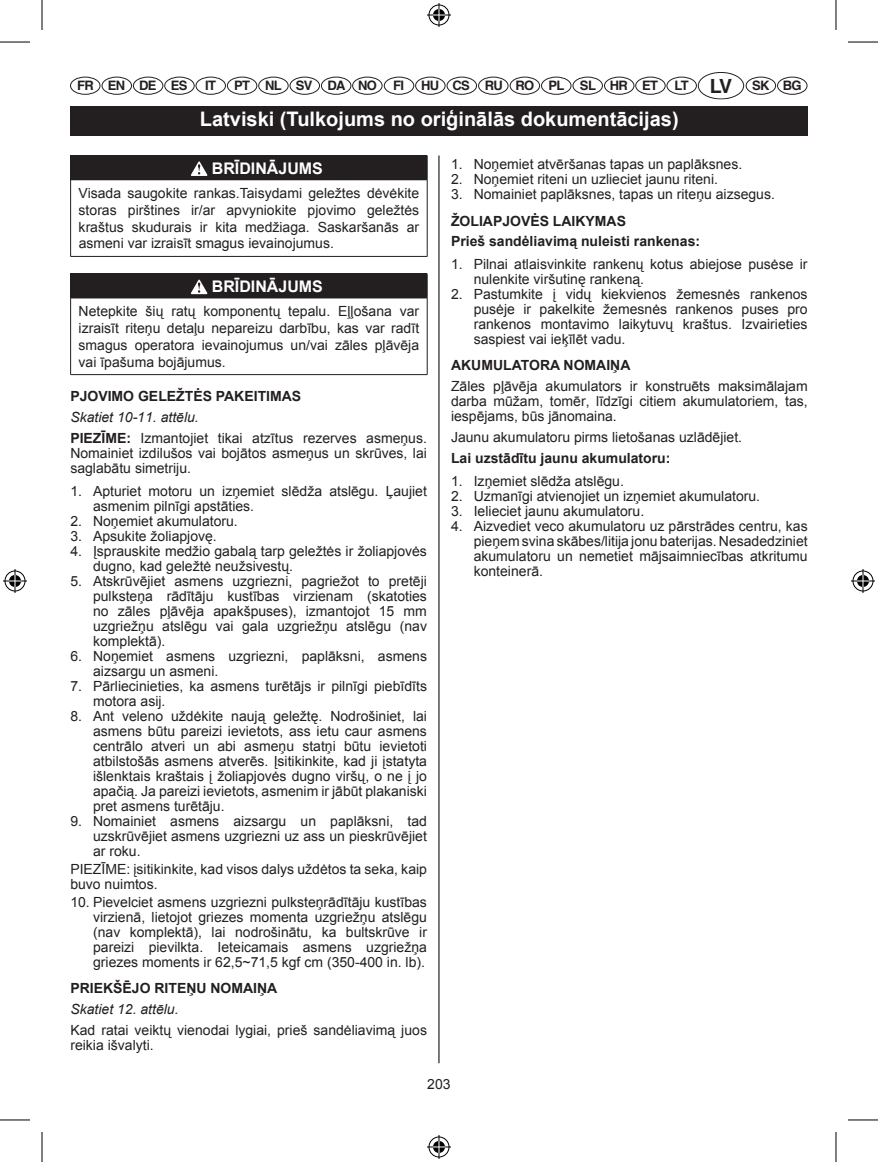
<style>
.page{position:relative;width:878px;height:1162px;background:#fff}
.page>*{position:absolute;margin:0;border:0;box-sizing:border-box;transform-origin:0 0}
.t1{font:700 20px "Arial";color:#fff}
.t2{font:700 16px "Arial";color:#fff}
.t3{font:14px/15px "Arial";color:#231f20}
.t4{font:700 14px/19.4px "Arial";color:#231f20}
.t5{font:italic 14px "Arial";color:#231f20}
.t6{font:700 13px "Helvetica";letter-spacing:-.05em;color:#231f20}
.s1{font-size:19.6px}
.s2{font-style:italic}
.s3{font-weight:700}
</style>
<div class="page">
<hr style="left:438px;top:155px;width:1px;height:907px;background:#231f20">
<div style="left:71px;top:106px;width:737px;height:30px;background:#231f20"></div>
<div style="left:70px;top:77px;width:30px;height:18px;border:1px solid #231f20;border-radius:50%"></div>
<div style="left:102px;top:77px;width:30px;height:18px;border:1px solid #231f20;border-radius:50%"></div>
<div style="left:133px;top:77px;width:30px;height:18px;border:1px solid #231f20;border-radius:50%"></div>
<div style="left:164px;top:77px;width:31px;height:18px;border:1px solid #231f20;border-radius:50%"></div>
<div style="left:195px;top:77px;width:31px;height:18px;border:1px solid #231f20;border-radius:50%"></div>
<div style="left:227px;top:77px;width:30px;height:18px;border:1px solid #231f20;border-radius:50%"></div>
<div style="left:258px;top:77px;width:31px;height:18px;border:1px solid #231f20;border-radius:50%"></div>
<div style="left:289px;top:77px;width:31px;height:18px;border:1px solid #231f20;border-radius:50%"></div>
<div style="left:321px;top:77px;width:30px;height:18px;border:1px solid #231f20;border-radius:50%"></div>
<div style="left:352px;top:77px;width:30px;height:18px;border:1px solid #231f20;border-radius:50%"></div>
<div style="left:384px;top:77px;width:30px;height:18px;border:1px solid #231f20;border-radius:50%"></div>
<div style="left:415px;top:77px;width:30px;height:18px;border:1px solid #231f20;border-radius:50%"></div>
<div style="left:446px;top:77px;width:31px;height:18px;border:1px solid #231f20;border-radius:50%"></div>
<div style="left:478px;top:77px;width:30px;height:18px;border:1px solid #231f20;border-radius:50%"></div>
<div style="left:510px;top:77px;width:30px;height:18px;border:1px solid #231f20;border-radius:50%"></div>
<div style="left:541px;top:77px;width:30px;height:18px;border:1px solid #231f20;border-radius:50%"></div>
<div style="left:572px;top:77px;width:31px;height:18px;border:1px solid #231f20;border-radius:50%"></div>
<div style="left:604px;top:77px;width:30px;height:18px;border:1px solid #231f20;border-radius:50%"></div>
<div style="left:698px;top:72px;width:46px;height:27px;border:1px solid #231f20;border-radius:50%"></div>
<div style="left:635px;top:77px;width:30px;height:18px;border:1px solid #231f20;border-radius:50%"></div>
<div style="left:666px;top:77px;width:31px;height:18px;border:1px solid #231f20;border-radius:50%"></div>
<div style="left:745px;top:77px;width:31px;height:18px;border:1px solid #231f20;border-radius:50%"></div>
<div style="left:777px;top:77px;width:30px;height:18px;border:1px solid #231f20;border-radius:50%"></div>
<div style="left:71px;top:156px;width:356px;height:24px;background:#231f20"></div>
<hr style="left:70px;top:180px;width:1px;height:76px;background:#231f20">
<hr style="left:427px;top:180px;width:1px;height:76px;background:#231f20">
<hr style="left:70px;top:256px;width:357px;height:1px;background:#231f20">
<svg style="left:70px;top:156px;width:1px;height:23px"></svg>
<svg style="left:427px;top:156px;width:1px;height:23px"></svg>
<hr style="left:70px;top:155px;width:357px;height:1px;background:#231f20">
<hr style="left:70px;top:179px;width:357px;height:1px;background:#231f20">
<svg style="left:191px;top:161px;width:16px;height:15px"></svg>
<div style="left:71px;top:274px;width:356px;height:24px;background:#231f20"></div>
<hr style="left:70px;top:298px;width:1px;height:76px;background:#231f20">
<hr style="left:427px;top:298px;width:1px;height:76px;background:#231f20">
<hr style="left:70px;top:374px;width:357px;height:1px;background:#231f20">
<svg style="left:70px;top:274px;width:1px;height:23px"></svg>
<svg style="left:427px;top:274px;width:1px;height:24px"></svg>
<hr style="left:70px;top:273px;width:357px;height:1px;background:#231f20">
<hr style="left:70px;top:297px;width:357px;height:1px;background:#231f20">
<svg style="left:191px;top:279px;width:16px;height:15px"></svg>
<hr style="left:0;top:42px;width:30px;height:1px;background:#000">
<hr style="left:848px;top:42px;width:30px;height:1px;background:#000">
<hr style="left:0;top:1119px;width:30px;height:1px;background:#000">
<hr style="left:848px;top:1119px;width:30px;height:1px;background:#000">
<hr style="left:42px;top:0;width:1px;height:30px;background:#000">
<hr style="left:42px;top:1131px;width:1px;height:30px;background:#000">
<hr style="left:835px;top:0;width:1px;height:30px;background:#000">
<hr style="left:835px;top:1131px;width:1px;height:30px;background:#000">
<svg style="left:427px;top:3px;width:24px;height:24px"></svg>
<svg style="left:427px;top:1135px;width:24px;height:23px"></svg>
<svg style="left:3px;top:569px;width:24px;height:24px"></svg>
<svg style="left:851px;top:569px;width:24px;height:24px"></svg>
<p class="t6" style="left:77px;top:78px;width:112px">FR EN DE ES</p>
<p class="t6" style="left:205px;top:78px;width:12px">IT</p>
<p class="t6" style="left:234px;top:78px;width:172px">PT NL SV DA NO FI</p>
<p class="t6" style="left:421px;top:78px;width:382px">HU CS RU RO PL SL HR ET LT <span class="s1">LV</span> SK BG</p>
<h1 class="t1" style="left:200px;top:106px;width:480px">Latviski (Tulkojums no oriģinālās dokumentācijas)</h1>
<p class="t2" style="left:212px;top:158px;width:113px">BRĪDINĀJUMS</p>
<p class="t3" style="left:79px;top:185px;width:342px;line-height:16.8px;text-align:justify">Visada saugokite rankas.Taisydami geležtes dėvėkite storas pirštines ir/ar apvyniokite pjovimo geležtės kraštus skudurais ir kita medžiaga. Saskaršanās ar asmeni var izraisīt smagus ievainojumus.</p>
<p class="t2" style="left:212px;top:276px;width:113px">BRĪDINĀJUMS</p>
<p class="t3" style="left:79px;top:303px;width:342px;line-height:16.8px;text-align:justify">Netepkite šių ratų komponentų tepalu. Eļļošana var izraisīt riteņu detaļu nepareizu darbību, kas var radīt smagus operatora ievainojumus un/vai zāles pļāvēja vai īpašuma bojājumus.</p>
<p class="t4" style="left:70px;top:387px;width:232px">PJOVIMO GELEŽTĖS PAKEITIMAS</p>
<p class="t3" style="left:70px;top:407px;width:358px;line-height:20.6px"><span class="s2">Skatiet 10-11. attēlu.<br></span><span class="s3">PIEZĪME:</span> Izmantojiet tikai atzītus rezerves asmeņus.</p>
<p class="t3" style="left:70px;top:445px;width:358px">Nomainiet izdilušos vai bojātos asmeņus un skrūves, lai saglabātu simetriju.</p>
<p class="t3" style="left:93px;top:483px;width:335px;text-indent:-23px">1. Apturiet motoru un izņemiet slēdža atslēgu. Ļaujiet asmenim pilnīgi apstāties.</p>
<p class="t3" style="left:70px;top:513px;width:169px">2. Noņemiet akumulatoru.</p>
<p class="t3" style="left:70px;top:528px;width:148px">3. Apsukite žoliapjovę.</p>
<p class="t3" style="left:93px;top:543px;width:335px;text-indent:-23px">4. Įsprauskite medžio gabalą tarp geležtės ir žoliapjovės dugno, kad geležtė neužsivestų.</p>
<p class="t3" style="left:93px;top:573px;width:335px;text-align:justify;text-indent:-23px">5. Atskrūvējiet asmens uzgriezni, pagriežot to pretēji pulksteņa rādītāju kustības virzienam (skatoties no zāles pļāvēja apakšpuses), izmantojot 15 mm uzgriežņu atslēgu vai gala uzgriežņu atslēgu (nav komplektā).</p>
<p class="t3" style="left:93px;top:648px;width:335px;text-indent:-23px">6. Noņemiet asmens uzgriezni, paplāksni, asmens aizsargu un asmeni.</p>
<p class="t3" style="left:93px;top:678px;width:335px;text-indent:-23px">7. Pārliecinieties, ka asmens turētājs ir pilnīgi piebīdīts motora asij.</p>
<p class="t3" style="left:93px;top:708px;width:335px;text-align:justify;text-indent:-23px">8. Ant veleno uždėkite naują geležtę. Nodrošiniet, lai asmens būtu pareizi ievietots, ass ietu caur asmens centrālo atveri un abi asmeņu statņi būtu ievietoti atbilstošās asmens atverēs. Įsitikinkite, kad ji įstatyta išlenktais kraštais į žoliapjovės dugno viršų, o ne į jo apačią. Ja pareizi ievietots, asmenim ir jābūt plakaniski pret asmens turētāju.</p>
<p class="t3" style="left:93px;top:813px;width:335px;text-align:justify;text-indent:-23px">9. Nomainiet asmens aizsargu un paplāksni, tad uzskrūvējiet asmens uzgriezni uz ass un pieskrūvējiet ar roku.</p>
<p class="t3" style="left:70px;top:861px;width:358px">PIEZĪME: įsitikinkite, kad visos dalys uždėtos ta seka, kaip buvo nuimtos.</p>
<p class="t3" style="left:93px;top:894px;width:335px;text-align:justify;text-indent:-23px">10. Pievelciet asmens uzgriezni pulksteņrādītāju kustības virzienā, lietojot griezes momenta uzgriežņu atslēgu (nav komplektā), lai nodrošinātu, ka bultskrūve ir pareizi pievilkta. Ieteicamais asmens uzgriežņa griezes moments ir 62,5~71,5 kgf cm (350-400 in. lb).</p>
<p class="t4" style="left:70px;top:979px;width:208px">PRIEKŠĒJO RITEŅU NOMAIŅA</p>
<p class="t5" style="left:70px;top:999px;width:110px">Skatiet 12. attēlu.</p>
<p class="t3" style="left:70px;top:1022px;width:358px">Kad ratai veiktų vienodai lygiai, prieš sandėliavimą juos reikia išvalyti.</p>
<p class="t3" style="left:451px;top:157px;width:293px">1. Noņemiet atvēršanas tapas un paplāksnes.</p>
<p class="t3" style="left:451px;top:172px;width:268px">2. Noņemiet riteni un uzlieciet jaunu riteni.</p>
<p class="t3" style="left:451px;top:187px;width:325px">3. Nomainiet paplāksnes, tapas un riteņu aizsegus.</p>
<p class="t4" style="left:451px;top:212px;width:251px">ŽOLIAPJOVĖS LAIKYMAS<br>Prieš sandėliavimą nuleisti rankenas:</p>
<p class="t3" style="left:474px;top:257px;width:335px;text-indent:-23px">1. Pilnai atlaisvinkite rankenų kotus abiejose pusėse ir nulenkite viršutinę rankeną.</p>
<p class="t3" style="left:474px;top:287px;width:335px;text-align:justify;text-indent:-23px">2. Pastumkite į vidų kiekvienos žemesnės rankenos pusėje ir pakelkite žemesnės rankenos puses pro rankenos montavimo laikytuvų kraštus. Izvairieties saspiest vai ieķīlēt vadu.</p>
<p class="t4" style="left:451px;top:356px;width:181px">AKUMULATORA NOMAIŅA</p>
<p class="t3" style="left:451px;top:379px;width:358px;text-align:justify">Zāles pļāvēja akumulators ir konstruēts maksimālajam darba mūžam, tomēr, līdzīgi citiem akumulatoriem, tas, iespējams, būs jānomaina.</p>
<p class="t3" style="left:451px;top:429px;width:293px">Jaunu akumulatoru pirms lietošanas uzlādējiet.</p>
<p class="t4" style="left:451px;top:448px;width:221px">Lai uzstādītu jaunu akumulatoru:</p>
<p class="t3" style="left:451px;top:473px;width:174px">1. Izņemiet slēdža atslēgu.</p>
<p class="t3" style="left:451px;top:488px;width:311px">2. Uzmanīgi atvienojiet un izņemiet akumulatoru.</p>
<p class="t3" style="left:451px;top:503px;width:195px">3. Ielieciet jaunu akumulatoru.</p>
<p class="t3" style="left:474px;top:518px;width:335px;text-align:justify;text-indent:-23px">4. Aizvediet veco akumulatoru uz pārstrādes centru, kas pieņem svina skābes/litija jonu baterijas. Nesadedziniet akumulatoru un nemetiet mājsaimniecības atkritumu konteinerā.</p>
<p class="t3" style="left:427px;top:1076px;width:25px">203</p>
</div>
